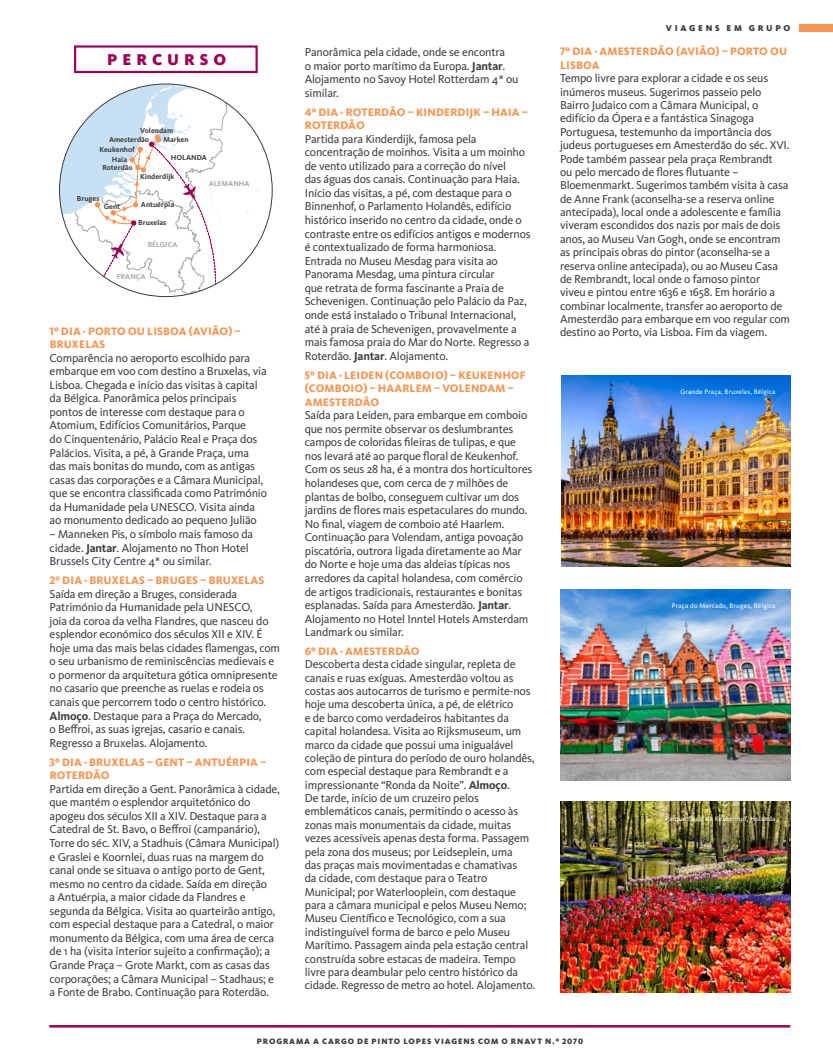
<style>
.page{position:relative;width:833px;height:1063px;background:#fff}
.page>*{position:absolute;margin:0;border:0;box-sizing:border-box;transform-origin:0 0}
.Percurso_Titulo{font:900 16.25px "Kievit OT";letter-spacing:.31em;color:#9e0153}
.Programa_Texto{font:11.88px/13.5px "Kievit OT";letter-spacing:-.015em;color:#3e3e3f}
.Programa_Dias{font:800 11.25px/13.6px "Kievit OT";letter-spacing:.01em;color:#f79551}
.t1{font:900 8.75px "Kievit OT";letter-spacing:.31em;color:#3e3e3f}
.t2{font:900 8.12px "Kievit OT";letter-spacing:.11em;color:#3e3e3f}
.t3{font:700 7.5px "Kievit OT";color:#3e3e3f}
.t4{font:700 7.5px "Kievit OT";color:#a8a9ad}
.Legenda{font:6.88px "Kievit OT";letter-spacing:.025em;color:#fff}
.s1{font-weight:700}
</style>
<div class="page">
<div style="left:800px;top:25px;width:33px;height:7px;background:#f79551"></div>
<hr style="left:49px;top:1025px;width:741px;height:3px;background:#9e0153">
<svg style="left:60px;top:108px;width:212px;height:165px"></svg>
<svg style="left:75px;top:84px;width:159px;height:213px"></svg>
<div style="left:74px;top:45px;width:184px;height:28px;background:#fff;border:2px solid #9e0153"></div>
<img style="left:561px;top:376px;width:229px;height:191px">
<img style="left:560px;top:589px;width:230px;height:191px">
<img style="left:560px;top:801px;width:230px;height:192px">
<p class="Percurso_Titulo" style="left:107px;top:50px;width:120px">PERCURSO</p>
<p class="t3" style="left:140px;top:126px;width:34px">Volendam</p>
<p class="t3" style="left:109px;top:135px;width:42px">Amesterdão</p>
<p class="t3" style="left:164px;top:135px;width:27px">Marken</p>
<p class="t3" style="left:99px;top:144px;width:37px">Keukenhof</p>
<p class="t3" style="left:112px;top:155px;width:17px">Haia</p>
<p class="t3" style="left:102px;top:163px;width:32px">Roterdão</p>
<p class="t3" style="left:171px;top:153px;width:38px">HOLANDA</p>
<p class="t3" style="left:77px;top:194px;width:24px">Bruges</p>
<p class="t3" style="left:104px;top:202px;width:18px">Gent</p>
<p class="t3" style="left:140px;top:172px;width:36px">Kinderdijk</p>
<p class="t3" style="left:141px;top:200px;width:35px">Antuérpia</p>
<p class="t3" style="left:138px;top:218px;width:30px">Bruxelas</p>
<p class="t4" style="left:148px;top:240px;width:31px">BÉLGICA</p>
<p class="t4" style="left:117px;top:272px;width:30px">FRANÇA</p>
<p class="t4" style="left:209px;top:179px;width:42px">ALEMANHA</p>
<p class="Programa_Dias" style="left:50px;top:324px;width:193px">1º DIA · PORTO OU LISBOA (AVIÃO) –<br>BRUXELAS</p>
<p class="Programa_Texto" style="left:50px;top:351px;width:219px">Comparência no aeroporto escolhido para embarque em voo com destino a Bruxelas, via Lisboa. Chegada e início das visitas à capital da Bélgica. Panorâmica pelos principais pontos de interesse com destaque para o Atomium, Edifícios Comunitários, Parque<br>do Cinquentenário, Palácio Real e Praça dos Palácios. Visita, a pé, à Grande Praça, uma das mais bonitas do mundo, com as antigas casas das corporações e a Câmara Municipal, que se encontra classificada como Património da Humanidade pela UNESCO. Visita ainda ao monumento dedicado ao pequeno Julião</p>
<p class="Programa_Texto" style="left:50px;top:527px;width:205px">– Manneken Pis, o símbolo mais famoso da cidade. <span class="s1">Jantar</span>. Alojamento no Thon Hotel<br>Brussels City Centre 4* ou similar.</p>
<p class="Programa_Dias" style="left:50px;top:573px;width:216px">2º DIA · BRUXELAS – BRUGES – BRUXELAS</p>
<p class="Programa_Texto" style="left:50px;top:587px;width:232px">Saída em direção a Bruges, considerada Património da Humanidade pela UNESCO,<br>joia da coroa da velha Flandres, que nasceu do esplendor económico dos séculos XII e XIV. É hoje uma das mais belas cidades flamengas, com o seu urbanismo de reminiscências medievais e o pormenor da arquitetura gótica omnipresente no casario que preenche as ruelas e rodeia os canais que percorrem todo o centro histórico.<br><span class="s1">Almoço</span>. Destaque para a Praça do Mercado,<br>o Beffroi, as suas igrejas, casario e canais.<br>Regresso a Bruxelas. Alojamento.</p>
<p class="Programa_Dias" style="left:50px;top:755px;width:218px">3º DIA · BRUXELAS – GENT – ANTUÉRPIA –<br>ROTERDÃO</p>
<p class="Programa_Texto" style="left:50px;top:782px;width:232px">Partida em direção a Gent. Panorâmica à cidade, que mantém o esplendor arquitetónico do apogeu dos séculos XII a XIV. Destaque para a Catedral de St. Bavo, o Beffroi (campanário), Torre do séc. XIV, a Stadhuis (Câmara Municipal) e Graslei e Koornlei, duas ruas na margem do canal onde se situava o antigo porto de Gent, mesmo no centro da cidade. Saída em direção<br>a Antuérpia, a maior cidade da Flandres e segunda da Bélgica. Visita ao quarteirão antigo, com especial destaque para a Catedral, o maior monumento da Bélgica, com uma área de cerca de 1 ha (visita interior sujeito a confirmação); a Grande Praça – Grote Markt, com as casas das corporações; a Câmara Municipal – Stadhaus; e a Fonte de Brabo. Continuação para Roterdão.</p>
<p class="Programa_Texto" style="left:305px;top:45px;width:215px">Panorâmica pela cidade, onde se encontra<br>o maior porto marítimo da Europa. <span class="s1">Jantar</span>.<br>Alojamento no Savoy Hotel Rotterdam 4* ou similar.</p>
<p class="Programa_Dias" style="left:305px;top:105px;width:225px">4º DIA · ROTERDÃO – KINDERDIJK – HAIA –<br>ROTERDÃO</p>
<p class="Programa_Texto" style="left:305px;top:132px;width:227px">Partida para Kinderdijk, famosa pela concentração de moinhos. Visita a um moinho de vento utilizado para a correção do nível<br>das águas dos canais. Continuação para Haia.<br>Início das visitas, a pé, com destaque para o Binnenhof, o Parlamento Holandês, edifício histórico inserido no centro da cidade, onde o contraste entre os edifícios antigos e modernos é contextualizado de forma harmoniosa.<br>Entrada no Museu Mesdag para visita ao Panorama Mesdag, uma pintura circular<br>que retrata de forma fascinante a Praia de Schevenigen. Continuação pelo Palácio da Paz, onde está instalado o Tribunal Internacional, até à praia de Schevenigen, provavelmente a mais famosa praia do Mar do Norte. Regresso a Roterdão. <span class="s1">Jantar</span>. Alojamento.</p>
<p class="Programa_Dias" style="left:305px;top:368px;width:222px">5º DIA · LEIDEN (COMBOIO) – KEUKENHOF (COMBOIO) – HAARLEM – VOLENDAM –<br>AMESTERDÃO</p>
<p class="Programa_Texto" style="left:305px;top:408px;width:229px">Saída para Leiden, para embarque em comboio que nos permite observar os deslumbrantes campos de coloridas fileiras de tulipas, e que nos levará até ao parque floral de Keukenhof.<br>Com os seus 28 ha, é a montra dos horticultores holandeses que, com cerca de 7 milhões de plantas de bolbo, conseguem cultivar um dos jardins de flores mais espetaculares do mundo.<br>No final, viagem de comboio até Haarlem.<br>Continuação para Volendam, antiga povoação piscatória, outrora ligada diretamente ao Mar do Norte e hoje uma das aldeias típicas nos arredores da capital holandesa, com comércio de artigos tradicionais, restaurantes e bonitas esplanadas. Saída para Amesterdão. <span class="s1">Jantar</span>.<br>Alojamento no Hotel Inntel Hotels Amsterdam Landmark ou similar.</p>
<p class="Programa_Dias" style="left:305px;top:644px;width:116px">6º DIA · AMESTERDÃO</p>
<p class="Programa_Texto" style="left:305px;top:658px;width:232px">Descoberta desta cidade singular, repleta de canais e ruas exíguas. Amesterdão voltou as costas aos autocarros de turismo e permite-nos hoje uma descoberta única, a pé, de elétrico<br>e de barco como verdadeiros habitantes da capital holandesa. Visita ao Rijksmuseum, um marco da cidade que possui uma inigualável coleção de pintura do período de ouro holandês, com especial destaque para Rembrandt e a impressionante “Ronda da Noite”. <span class="s1">Almoço</span>.<br>De tarde, início de um cruzeiro pelos emblemáticos canais, permitindo o acesso às zonas mais monumentais da cidade, muitas vezes acessíveis apenas desta forma. Passagem pela zona dos museus; por Leidseplein, uma<br>das praças mais movimentadas e chamativas<br>da cidade, com destaque para o Teatro Municipal; por Waterlooplein, com destaque para a câmara municipal e pelos Museu Nemo; Museu Científico e Tecnológico, com a sua indistinguível forma de barco e pelo Museu Marítimo. Passagem ainda pela estação central construída sobre estacas de madeira. Tempo livre para deambular pelo centro histórico da cidade. Regresso de metro ao hotel. Alojamento.</p>
<p class="t1" style="left:666px;top:23px;width:126px">VIAGENS EM GRUPO</p>
<p class="Programa_Dias" style="left:560px;top:45px;width:229px">7º DIA · AMESTERDÃO (AVIÃO) – PORTO OU<br>LISBOA</p>
<p class="Programa_Texto" style="left:560px;top:71px;width:231px">Tempo livre para explorar a cidade e os seus inúmeros museus. Sugerimos passeio pelo Bairro Judaico com a Câmara Municipal, o edifício da Ópera e a fantástica Sinagoga Portuguesa, testemunho da importância dos judeus portugueses em Amesterdão do séc. XVI.<br>Pode também passear pela praça Rembrandt<br>ou pelo mercado de flores flutuante – Bloemenmarkt. Sugerimos também visita à casa de Anne Frank (aconselha-se a reserva online antecipada), local onde a adolescente e família viveram escondidos dos nazis por mais de dois anos, ao Museu Van Gogh, onde se encontram as principais obras do pintor (aconselha-se a reserva online antecipada), ou ao Museu Casa de Rembrandt, local onde o famoso pintor<br>viveu e pintou entre 1636 e 1658. Em horário a combinar localmente, transfer ao aeroporto de Amesterdão para embarque em voo regular com destino ao Porto, via Lisboa. Fim da viagem.</p>
<p class="Legenda" style="left:680px;top:387px;width:97px">Grande Praça, Bruxelas, Bélgica</p>
<p class="Legenda" style="left:672px;top:601px;width:105px">Praça do Mercado, Bruges, Bélgica</p>
<p class="Legenda" style="left:665px;top:814px;width:112px">Parque floral de Keukenhof, Holanda</p>
<p class="t2" style="left:257px;top:1036px;width:328px">PROGRAMA A CARGO DE PINTO LOPES VIAGENS COM O RNAVT N.º 2070</p>
</div>
